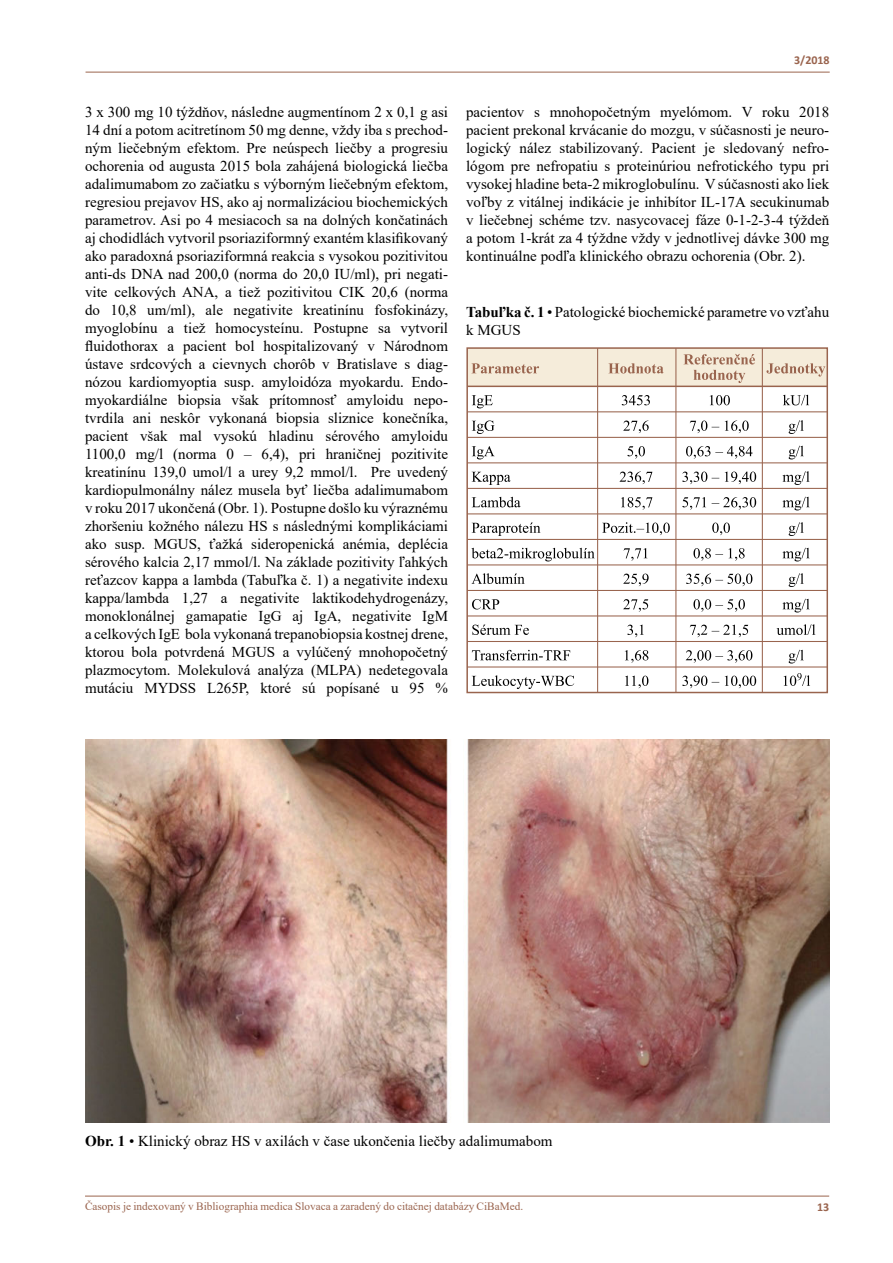
<style>
.page{position:relative;width:893px;height:1263px;background:#fff}
.page>*{position:absolute;margin:0;border:0;box-sizing:border-box;transform-origin:0 0}
.t1{font:15px/18px "Times New Roman";color:#000;text-align:justify}
.t2{font:700 12px "Calibri";color:#9a644e}
.t3{font:11.25px "Times New Roman";color:#9a644e}
.s1{font-weight:700}
</style>
<div class="page">
<hr style="left:86px;top:72px;width:744px;height:1px;background:#9a644e">
<hr style="left:85px;top:1196px;width:744px;height:1px;background:#9a644e">
<img style="left:85px;top:740px;width:744px;height:382px">
<div style="left:467px;top:348px;width:360px;height:38px;background:#f5ecda"></div>
<div style="left:466px;top:347px;width:362px;height:346px;border:2px solid #99644e"></div>
<hr style="left:467px;top:386px;width:360px;height:1px;background:#99644e">
<hr style="left:467px;top:411px;width:360px;height:1px;background:#99644e">
<hr style="left:467px;top:437px;width:360px;height:1px;background:#99644e">
<hr style="left:467px;top:462px;width:360px;height:1px;background:#99644e">
<hr style="left:467px;top:488px;width:360px;height:1px;background:#99644e">
<hr style="left:467px;top:513px;width:360px;height:1px;background:#99644e">
<hr style="left:467px;top:539px;width:360px;height:1px;background:#99644e">
<hr style="left:467px;top:564px;width:360px;height:1px;background:#99644e">
<hr style="left:467px;top:590px;width:360px;height:1px;background:#99644e">
<hr style="left:467px;top:615px;width:360px;height:1px;background:#99644e">
<hr style="left:467px;top:641px;width:360px;height:1px;background:#99644e">
<hr style="left:467px;top:666px;width:360px;height:1px;background:#99644e">
<svg style="left:471px;top:363px;width:68px;height:10px"></svg>
<svg style="left:471px;top:395px;width:124px;height:294px"></svg>
<hr style="left:597px;top:348px;width:1px;height:344px;background:#99644e">
<svg style="left:608px;top:363px;width:56px;height:10px"></svg>
<svg style="left:683px;top:354px;width:72px;height:29px"></svg>
<svg style="left:766px;top:363px;width:59px;height:14px"></svg>
<svg style="left:602px;top:395px;width:68px;height:293px"></svg>
<svg style="left:682px;top:395px;width:74px;height:293px"></svg>
<svg style="left:776px;top:395px;width:39px;height:291px"></svg>
<hr style="left:675px;top:348px;width:1px;height:344px;background:#99644e">
<hr style="left:762px;top:348px;width:1px;height:344px;background:#99644e">
<p class="t2" style="left:794px;top:52px;width:37px">3/2018</p>
<p class="t1" style="left:85px;top:102px;width:365px">3 x 300 mg 10 týždňov, následne augmentínom 2 x 0,1 g asi 14 dní a potom acitretínom 50 mg denne, vždy iba s prechod&shy;ným liečebným efektom. Pre neúspech liečby a progresiu ochorenia od augusta 2015 bola zahájená biologická liečba adalimumabom zo začiatku s výborným liečebným efektom, regresiou prejavov HS, ako aj normalizáciou biochemických parametrov. Asi po 4 mesiacoch sa na dolných končatinách aj chodidlách vytvoril psoriaziformný exantém klasifikovaný ako paradoxná psoriaziformná reakcia s vysokou pozitivitou anti-ds DNA nad 200,0 (norma do 20,0 IU/ml), pri negati&shy;vite celkových ANA, a tiež pozitivitou CIK 20,6 (norma do 10,8 um/ml), ale negativite kreatinínu fosfokinázy, myoglobínu a tiež homocysteínu. Postupne sa vytvoril fluidothorax a pacient bol hospitalizovaný v Národnom ústave srdcových a cievnych chorôb v Bratislave s diag&shy;nózou kardiomyoptia susp. amyloidóza myokardu. Endo&shy;myokardiálne biopsia však prítomnosť amyloidu nepo&shy;tvrdila ani neskôr vykonaná biopsia sliznice konečníka, pacient však mal vysokú hladinu sérového amyloidu 1100,0 mg/l (norma 0 – 6,4), pri hraničnej pozitivite kreatinínu 139,0 umol/l a urey 9,2 mmol/l. Pre uvedený kardiopulmonálny nález musela byť liečba adalimumabom v roku 2017 ukončená (Obr. 1). Postupne došlo ku výraznému zhoršeniu kožného nálezu HS s následnými komplikáciami ako susp. MGUS, ťažká sideropenická anémia, deplécia sérového kalcia 2,17 mmol/l. Na základe pozitivity ľahkých reťazcov kappa a lambda (Tabuľka č. 1) a negativite indexu kappa/lambda 1,27 a negativite laktikodehydrogenázy, monoklonálnej gamapatie IgG aj IgA, negativite IgM a celkových IgE bola vykonaná trepanobiopsia kostnej drene, ktorou bola potvrdená MGUS a vylúčený mnohopočetný plazmocytom. Molekulová analýza (MLPA) nedetegovala mutáciu MYDSS L265P, ktoré sú popísané u 95 %</p>
<p class="t1" style="left:466px;top:102px;width:365px">pacientov s mnohopočetným myelómom. V roku 2018 pacient prekonal krvácanie do mozgu, v súčasnosti je neuro&shy;logický nález stabilizovaný. Pacient je sledovaný nefro&shy;lógom pre nefropatiu s proteinúriou nefrotického typu pri vysokej hladine beta-2 mikroglobulínu. V súčasnosti ako liek voľby z vitálnej indikácie je inhibítor IL-17A secukinumab v liečebnej schéme tzv. nasycovacej fáze 0-1-2-3-4 týždeň a potom 1-krát za 4 týždne vždy v jednotlivej dávke 300 mg kontinuálne podľa klinického obrazu ochorenia (Obr. 2).</p>
<p class="t1" style="left:466px;top:302px;width:365px"><span class="s1">Tabuľka č. 1</span> • Patologické biochemické parametre vo vzťahu k MGUS</p>
<p class="t1" style="left:85px;top:1132px;width:469px"><span class="s1">Obr. 1</span> • Klinický obraz HS v axilách v čase ukončenia liečby adalimumabom</p>
<p class="t3" style="left:85px;top:1198px;width:440px">Časopis je indexovaný v Bibliographia medica Slovaca a zaradený do citačnej databázy CiBaMed.</p>
<p class="t2" style="left:817px;top:1198px;width:14px">13</p>
</div>
